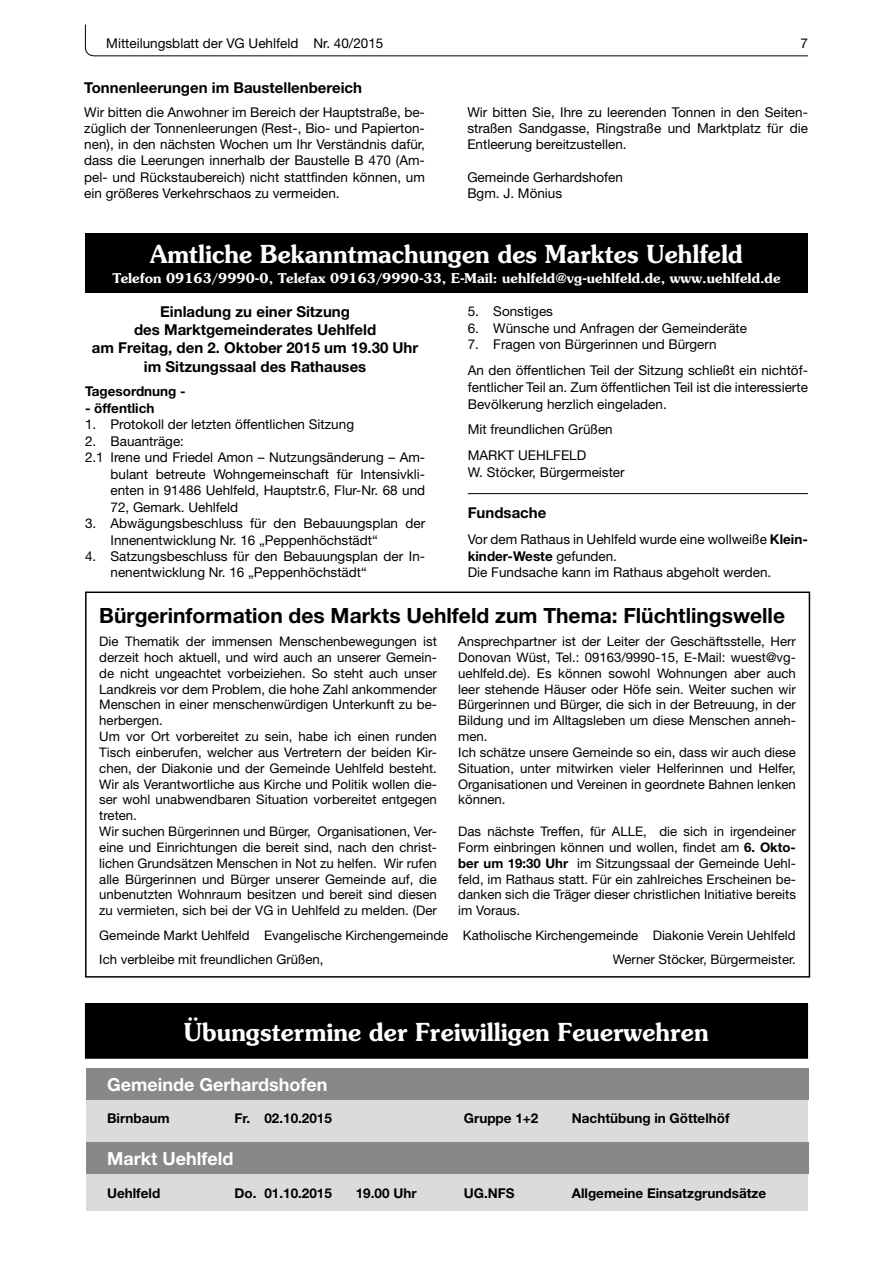
<style>
.page{position:relative;width:893px;height:1263px;background:#fff}
.page>*{position:absolute;margin:0;border:0;box-sizing:border-box;transform-origin:0 0}
.t1{font:600 24.75px "Souvenir";color:#fff;scale:.95 1}
.t2{font:700 21px "Helvetica Neue";color:#000}
.t3{font:700 18px "Helvetica Neue";color:#fff}
.t4{font:700 15px/18.3px "Helvetica Neue";color:#000;text-align:center}
.t5{font:13.5px/16.2px "Helvetica Neue";color:#000}
.t6{font:700 13.5px "Helvetica Neue";color:#000}
.t7{font:600 13.5px "Souvenir";color:#fff}
.t8{font:13.2px/15.9px "Helvetica Neue";color:#000}
.s1{font-weight:700}
</style>
<div class="page">
<svg style="left:85px;top:24px;width:723px;height:33px"></svg>
<div style="left:85px;top:233px;width:723px;height:59px;background:#000"></div>
<hr style="left:468px;top:493px;width:340px;height:1px;background:#000">
<div style="left:85px;top:591px;width:725px;height:386px;border:2px solid #000"></div>
<div style="left:85px;top:1004px;width:722px;height:54px;background:#000"></div>
<div style="left:85px;top:1003px;width:723px;height:55px;border:1px solid #000"></div>
<div style="left:86px;top:1068px;width:721px;height:142px;background:#dbdbdb"></div>
<div style="left:86px;top:1068px;width:723px;height:31px;background:#888"></div>
<div style="left:86px;top:1142px;width:723px;height:31px;background:#888"></div>
<p class="t5" style="left:106px;top:36px;width:279px">Mitteilungsblatt der VG Uehlfeld Nr. 40/2015</p>
<p class="t5" style="left:800px;top:36px;width:9px">7</p>
<p class="t4" style="left:84px;top:79px;width:279px">Tonnenleerungen im Baustellenbereich</p>
<p class="t5" style="left:84px;top:105px;width:342px;text-align:justify">Wir bitten die Anwohner im Bereich der Hauptstraße, be&shy;züglich der Tonnenleerungen (Rest-, Bio- und Papierton&shy;nen), in den nächsten Wochen um Ihr Verständnis dafür, dass die Leerungen innerhalb der Baustelle B 470 (Am&shy;pel- und Rückstaubereich) nicht stattfinden können, um ein größeres Verkehrschaos zu vermeiden.</p>
<p class="t5" style="left:467px;top:105px;width:342px;text-align:justify">Wir bitten Sie, Ihre zu leerenden Tonnen in den Seiten&shy;straßen Sandgasse, Ringstraße und Marktplatz für die Entleerung bereitzustellen.</p>
<p class="t5" style="left:467px;top:170px;width:157px">Gemeinde Gerhardshofen<br>Bgm. J. Mönius</p>
<h1 class="t1" style="left:150px;top:244px;width:625px">Amtliche Bekanntmachungen des Marktes Uehlfeld</h1>
<p class="t7" style="left:112px;top:273px;width:670px">Telefon 09163/9990-0, Telefax 09163/9990-33, E-Mail: uehlfeld@vg-uehlfeld.de, www.uehlfeld.de</p>
<p class="t4" style="left:92px;top:304px;width:328px">Einladung zu einer Sitzung<br>des Marktgemeinderates Uehlfeld<br>am Freitag, den 2. Oktober 2015 um 19.30 Uhr im Sitzungssaal des Rathauses</p>
<p class="t6" style="left:85px;top:387px;width:102px">Tagesordnung -</p>
<p class="t6" style="left:85px;top:403px;width:71px">- öffentlich</p>
<p class="t5" style="left:85px;top:418px;width:271px">1. Protokoll der letzten öffentlichen Sitzung</p>
<p class="t5" style="left:85px;top:434px;width:101px">2. Bauanträge:</p>
<p class="t5" style="left:85px;top:451px;width:342px">2.1 Irene und Friedel Amon – Nutzungsänderung – Am-</p>
<p class="t5" style="left:111px;top:467px;width:316px">bulant betreute Wohngemeinschaft für Intensivkli-</p>
<p class="t5" style="left:111px;top:484px;width:316px">enten in 91486 Uehlfeld, Hauptstr.6, Flur-Nr. 68 und</p>
<p class="t5" style="left:111px;top:500px;width:129px">72, Gemark. Uehlfeld</p>
<p class="t5" style="left:111px;top:516px;width:316px;text-indent:-26px">3. Abwägungsbeschluss für den Bebauungsplan der<br>Innenentwicklung Nr. 16 „Peppenhöchstädt“</p>
<p class="t5" style="left:111px;top:549px;width:316px;text-indent:-26px">4. Satzungsbeschluss für den Bebauungsplan der In&shy;nenentwicklung Nr. 16 „Peppenhöchstädt“</p>
<p class="t5" style="left:468px;top:304px;width:87px">5. Sonstiges</p>
<p class="t5" style="left:468px;top:321px;width:281px">6. Wünsche und Anfragen der Gemeinderäte</p>
<p class="t5" style="left:468px;top:333px;width:342px;line-height:25.5px">7. Fragen von Bürgerinnen und Bürgern<br>An den öffentlichen Teil der Sitzung schließt ein nichtöf-</p>
<p class="t5" style="left:468px;top:380px;width:342px;line-height:16.8px">fentlicher Teil an. Zum öffentlichen Teil ist die interessierte<br>Bevölkerung herzlich eingeladen.</p>
<p class="t5" style="left:468px;top:418px;width:147px;line-height:25.5px">Mit freundlichen Grüßen<br>MARKT UEHLFELD</p>
<p class="t5" style="left:468px;top:465px;width:158px">W. Stöcker, Bürgermeister</p>
<p class="t4" style="left:468px;top:505px;width:80px">Fundsache</p>
<p class="t5" style="left:468px;top:532px;width:342px;line-height:16.8px">Vor dem Rathaus in Uehlfeld wurde eine wollweiße <span class="s1">Klein&shy;kinder-Weste</span> gefunden.<br>Die Fundsache kann im Rathaus abgeholt werden.</p>
<h2 class="t2" style="left:99px;top:608px;width:687px">Bürgerinformation des Markts Uehlfeld zum Thema: Flüchtlingswelle</h2>
<p class="t8" style="left:99px;top:635px;width:339px">Die Thematik der immensen Menschenbewegungen ist derzeit hoch aktuell, und wird auch an unserer Gemein&shy;de nicht ungeachtet vorbeiziehen. So steht auch unser Landkreis vor dem Problem, die hohe Zahl ankommender Menschen in einer menschenwürdigen Unterkunft zu be&shy;herbergen.<br>Um vor Ort vorbereitet zu sein, habe ich einen runden Tisch einberufen, welcher aus Vertretern der beiden Kir&shy;chen, der Diakonie und der Gemeinde Uehlfeld besteht.<br>Wir als Verantwortliche aus Kirche und Politik wollen die&shy;ser wohl unabwendbaren Situation vorbereitet entgegen treten.<br>Wir suchen Bürgerinnen und Bürger, Organisationen, Ver&shy;eine und Einrichtungen die bereit sind, nach den christ&shy;lichen Grundsätzen Menschen in Not zu helfen. Wir rufen alle Bürgerinnen und Bürger unserer Gemeinde auf, die unbenutzten Wohnraum besitzen und bereit sind diesen zu vermieten, sich bei der VG in Uehlfeld zu melden. (Der</p>
<p class="t8" style="left:458px;top:635px;width:339px">Ansprechpartner ist der Leiter der Geschäftsstelle, Herr Donovan Wüst, Tel.: 09163/9990-15, E-Mail: wuest@vg&shy;uehlfeld.de). Es können sowohl Wohnungen aber auch leer stehende Häuser oder Höfe sein. Weiter suchen wir Bürgerinnen und Bürger, die sich in der Betreuung, in der Bildung und im Alltagsleben um diese Menschen anneh&shy;men.<br>Ich schätze unsere Gemeinde so ein, dass wir auch diese Situation, unter mitwirken vieler Helferinnen und Helfer, Organisationen und Vereinen in geordnete Bahnen lenken können.</p>
<p class="t8" style="left:458px;top:825px;width:339px;text-align:justify">Das nächste Treffen, für ALLE, die sich in irgendeiner Form einbringen können und wollen, findet am <span class="s1">6. Okto&shy;ber um 19:30 Uhr</span> im Sitzungssaal der Gemeinde Uehl&shy;feld, im Rathaus statt. Für ein zahlreiches Erscheinen be&shy;danken sich die Träger dieser christlichen Initiative bereits im Voraus.</p>
<p class="t8" style="left:99px;top:924px;width:698px;line-height:24px">Gemeinde Markt Uehlfeld Evangelische Kirchengemeinde Katholische Kirchengemeinde Diakonie Verein Uehlfeld<br>Ich verbleibe mit freundlichen Grüßen,</p>
<p class="t8" style="left:613px;top:952px;width:184px">Werner Stöcker, Bürgermeister.</p>
<h1 class="t1" style="left:184px;top:1022px;width:553px">Übungstermine der Freiwilligen Feuerwehren</h1>
<h3 class="t3" style="left:107px;top:1078px;width:222px">Gemeinde Gerhardshofen</h3>
<p class="t6" style="left:107px;top:1114px;width:64px">Birnbaum</p>
<p class="t6" style="left:235px;top:1114px;width:99px">Fr. 02.10.2015</p>
<p class="t6" style="left:464px;top:1114px;width:76px">Gruppe 1+2</p>
<p class="t6" style="left:572px;top:1114px;width:159px">Nachtübung in Göttelhöf</p>
<h3 class="t3" style="left:107px;top:1152px;width:128px">Markt Uehlfeld</h3>
<p class="t6" style="left:107px;top:1188px;width:55px">Uehlfeld</p>
<p class="t6" style="left:235px;top:1188px;width:99px">Do. 01.10.2015</p>
<p class="t6" style="left:356px;top:1188px;width:62px">19.00 Uhr</p>
<p class="t6" style="left:464px;top:1188px;width:52px">UG.NFS</p>
<p class="t6" style="left:572px;top:1188px;width:196px">Allgemeine Einsatzgrundsätze</p>
</div>
